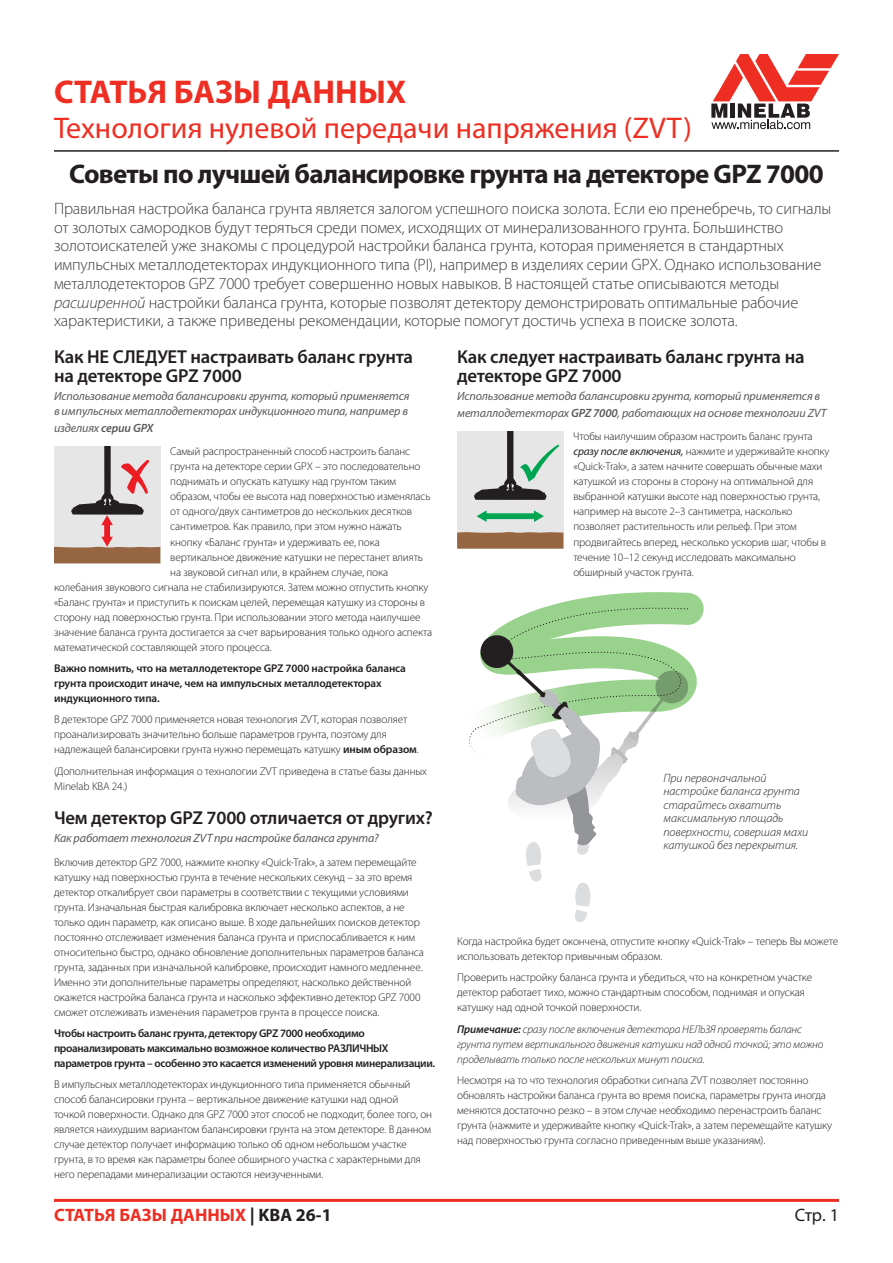
<style>
.page{position:relative;width:893px;height:1263px;background:#fff}
.page>*{position:absolute;margin:0;border:0;box-sizing:border-box;transform-origin:0 0}
.t1{font:700 33px "Myriad Pro";color:#ee2e22}
.t2{font:30px "Myriad Pro";color:#ee2e22}
.Major_Heading{font:700 27px "Myriad Pro";letter-spacing:-.025em;color:#231f20}
.Heading_2{font:600 18.75px/19.5px "Myriad Pro";letter-spacing:-.01em;color:#231f20}
.t3{font:700 18px "Myriad Pro";color:#ee2e22}
.t4{font:18px "Myriad Pro";color:#231f20}
.Introduction_text{font:300 16.5px/18.8px "Myriad Pro";letter-spacing:-.01em;color:#3e3e3f}
.Heading_3{font:italic 12px/15px "Myriad Pro";letter-spacing:-.01em;color:#57585a}
.Diagram_Label{font:italic 300 12px/13.5px "Myriad Pro";color:#231f20}
.Body_text{font:300 11.25px/15px "Myriad Pro";letter-spacing:-.01em;color:#231f20}
.Body_text-2{font:600 11.25px/15px "Myriad Pro";letter-spacing:-.03em;color:#231f20}
.Body_text-3{font:italic 300 11.25px/15px "Myriad Pro";letter-spacing:-.01em;color:#231f20}
.Body_text-4{font:600 11.25px/15px "Myriad Pro";letter-spacing:-.01em;color:#231f20}
.s1{font-style:italic}
.s2{font-weight:600}
.s3{font-weight:400;font-style:italic}
.s4{color:#231f20}
</style>
<div class="page">
<hr style="left:54px;top:1199px;width:785px;height:3px;background:#ee2e22">
<div style="left:47px;top:1200px;width:289px;height:32px;background:#fff"></div>
<svg style="left:711px;top:54px;width:128px;height:75px"></svg>
<hr style="left:54px;top:150px;width:785px;height:2px;background:#231f20">
<svg style="left:54px;top:446px;width:106px;height:117px;background:#c9b9b4"></svg>
<div style="left:457px;top:431px;width:106px;height:118px;background:#e6e6e6"></div>
<svg style="left:457px;top:532px;width:106px;height:17px;background:#996c4a"></svg>
<svg style="left:474px;top:431px;width:85px;height:69px"></svg>
<svg style="left:477px;top:510px;width:67px;height:12px"></svg>
<svg style="left:469px;top:592px;width:235px;height:330px"></svg>
<p class="t1" style="left:54px;top:71px;width:354px">СТАТЬЯ БАЗЫ ДАННЫХ</p>
<p class="t2" style="left:54px;top:110px;width:639px">Технология нулевой передачи напряжения (ZVT)</p>
<p class="Major_Heading" style="left:69px;top:156px;width:756px">Советы по лучшей балансировке грунта на детекторе GPZ 7000</p>
<p class="Introduction_text" style="left:54px;top:199px;width:779px">Правильная настройка баланса грунта является залогом успешного поиска золота. Если ею пренебречь, то сигналы от золотых самородков будут теряться среди помех, исходящих от минерализованного грунта. Большинство золотоискателей уже знакомы с процедурой настройки баланса грунта, которая применяется в стандартных импульсных металлодетекторах индукционного типа (PI), например в изделиях серии GPX. Однако использование металлодетекторов GPZ 7000 требует совершенно новых навыков. В настоящей статье описываются методы <span class="s1">расширенной</span> настройки баланса грунта, которые позволят детектору демонстрировать оптимальные рабочие характеристики, а также приведены рекомендации, которые помогут достичь успеха в поиске золота.</p>
<p class="Heading_2" style="left:54px;top:346px;width:361px">Как НЕ СЛЕДУЕТ настраивать баланс грунта на детекторе GPZ 7000</p>
<p class="Heading_3" style="left:54px;top:389px;width:357px">Использование метода балансировки грунта, который применяется в импульсных металлодетекторах индукционного типа, например в</p>
<p class="Heading_3" style="left:54px;top:420px;width:101px">изделиях <span class="s2">серии GPX</span></p>
<p class="Body_text" style="left:170px;top:444px;width:242px">Самый распространенный способ настроить баланс</p>
<p class="Body_text" style="left:170px;top:459px;width:252px">грунта на детекторе серии GPX – это последовательно</p>
<p class="Body_text" style="left:170px;top:474px;width:227px">поднимать и опускать катушку над грунтом таким</p>
<p class="Body_text" style="left:170px;top:489px;width:262px">образом, чтобы ее высота над поверхностью изменялась</p>
<p class="Body_text" style="left:170px;top:504px;width:243px">от одного/двух сантиметров до нескольких десятков</p>
<p class="Body_text" style="left:170px;top:519px;width:233px">сантиметров. Как правило, при этом нужно нажать</p>
<p class="Body_text" style="left:170px;top:534px;width:211px">кнопку «Баланс грунта» и удерживать ее, пока</p>
<p class="Body_text" style="left:170px;top:549px;width:254px">вертикальное движение катушки не перестанет влиять</p>
<p class="Body_text" style="left:170px;top:564px;width:220px">на звуковой сигнал или, в крайнем случае, пока</p>
<p class="Body_text" style="left:54px;top:579px;width:376px">колебания звукового сигнала не стабилизируются. Затем можно отпустить кнопку</p>
<p class="Body_text" style="left:54px;top:594px;width:373px">«Баланс грунта» и приступить к поискам целей, перемещая катушку из стороны в</p>
<p class="Body_text" style="left:54px;top:609px;width:368px">сторону над поверхностью грунта. При использовании этого метода наилучшее</p>
<p class="Body_text" style="left:54px;top:624px;width:380px">значение баланса грунта достигается за счет варьирования только одного аспекта</p>
<p class="Body_text" style="left:54px;top:639px;width:219px">математической составляющей этого процесса.</p>
<p class="Body_text-4" style="left:54px;top:660px;width:353px">Важно помнить, что на металлодетекторе GPZ 7000 настройка баланса грунта происходит иначе, чем на импульсных металлодетекторах индукционного типа.</p>
<p class="Body_text" style="left:54px;top:712px;width:366px">В детекторе GPZ 7000 применяется новая технология ZVT, которая позволяет проанализировать значительно больше параметров грунта, поэтому для надлежащей балансировки грунта нужно перемещать катушку <span class="s2">иным образом</span>.</p>
<p class="Body_text" style="left:54px;top:764px;width:374px">(Дополнительная информация о технологии ZVT приведена в статье базы данных<br>Minelab KBA 24.)</p>
<p class="Heading_2" style="left:54px;top:807px;width:380px">Чем детектор GPZ 7000 отличается от других?</p>
<p class="Heading_3" style="left:54px;top:830px;width:326px">Как работает технология ZVT при настройке баланса грунта?</p>
<p class="Body_text" style="left:54px;top:854px;width:371px">Включив детектор GPZ 7000, нажмите кнопку «Quick-Trak», а затем перемещайте катушку над поверхностью грунта в течение нескольких секунд – за это время детектор откалибрует свои параметры в соответствии с текущими условиями грунта. Изначальная быстрая калибровка включает несколько аспектов, а не только один параметр, как описано выше. В ходе дальнейших поисков детектор постоянно отслеживает изменения баланса грунта и приспосабливается к ним относительно быстро, однако обновление дополнительных параметров баланса грунта, заданных при изначальной калибровке, происходит намного медленнее.<br>Именно эти дополнительные параметры определяют, насколько действенной окажется настройка баланса грунта и насколько эффективно детектор GPZ 7000 сможет отслеживать изменения параметров грунта в процессе поиска.</p>
<p class="Body_text-2" style="left:54px;top:1025px;width:383px">Чтобы настроить баланс грунта, детектору GPZ 7000 необходимо проанализировать максимально возможное количество РАЗЛИЧНЫХ параметров грунта – особенно это касается изменений уровня минерализации.</p>
<p class="Body_text" style="left:54px;top:1077px;width:380px">В импульсных металлодетекторах индукционного типа применяется обычный способ балансировки грунта – вертикальное движение катушки над одной точкой поверхности. Однако для GPZ 7000 этот способ не подходит, более того, он является наихудшим вариантом балансировки грунта на этом детекторе. В данном случае детектор получает информацию только об одном небольшом участке грунта, в то время как параметры более обширного участка с характерными для него перепадами минерализации остаются неизученными.</p>
<p class="Heading_2" style="left:457px;top:346px;width:349px">Как следует настраивать баланс грунта на детекторе GPZ 7000</p>
<p class="Heading_3" style="left:457px;top:388px;width:371px;line-height:16.5px">Использование метода балансировки грунта, который применяется в металлодетекторах <span class="s2">GPZ 7000</span>, работающих на основе технологии ZVT</p>
<p class="Body_text" style="left:573px;top:429px;width:258px">Чтобы наилучшим образом настроить баланс грунта <span class="s3">сразу после включения,</span> нажмите и удерживайте кнопку «Quick‑Trak», а затем начните совершать обычные махи катушкой из стороны в сторону на оптимальной для выбранной катушки высоте над поверхностью грунта, например на высоте 2–3 сантиметра, насколько позволяет растительность или рельеф. При этом продвигайтесь вперед, несколько ускорив шаг, чтобы в течение 10–12 секунд исследовать максимально обширный участок грунта.</p>
<p class="Diagram_Label" style="left:663px;top:771px;width:146px">При первоначальной настройке баланса грунта старайтесь охватить максимальную площадь поверхности, совершая махи катушкой без перекрытия.</p>
<p class="Body_text" style="left:457px;top:934px;width:382px">Когда настройка будет окончена, отпустите кнопку «Quick‑Trak» – теперь Вы можете использовать детектор привычным образом.</p>
<p class="Body_text" style="left:457px;top:970px;width:357px">Проверить настройку баланса грунта и убедиться, что на конкретном участке детектор работает тихо, можно стандартным способом, поднимая и опуская катушку над одной точкой поверхности.</p>
<p class="Body_text-3" style="left:457px;top:1021px;width:368px"><span class="s2">Примечание:</span> сразу после включения детектора НЕЛЬЗЯ проверять баланс грунта путем вертикального движения катушки над одной точкой; это можно проделывать только после нескольких минут поиска.</p>
<p class="Body_text" style="left:457px;top:1073px;width:376px">Несмотря на то что технология обработки сигнала ZVT позволяет постоянно обновлять настройки баланса грунта во время поиска, параметры грунта иногда меняются достаточно резко – в этом случае необходимо перенастроить баланс грунта (нажмите и удерживайте кнопку «Quick‑Trak», а затем перемещайте катушку над поверхностью грунта согласно приведенным выше указаниям).</p>
<h3 class="t3" style="left:54px;top:1203px;width:279px">СТАТЬЯ БАЗЫ ДАННЫХ <span class="s4">| KBA 26-1</span></h3>
<p class="t4" style="left:795px;top:1204px;width:46px">Стр. 1</p>
</div>
